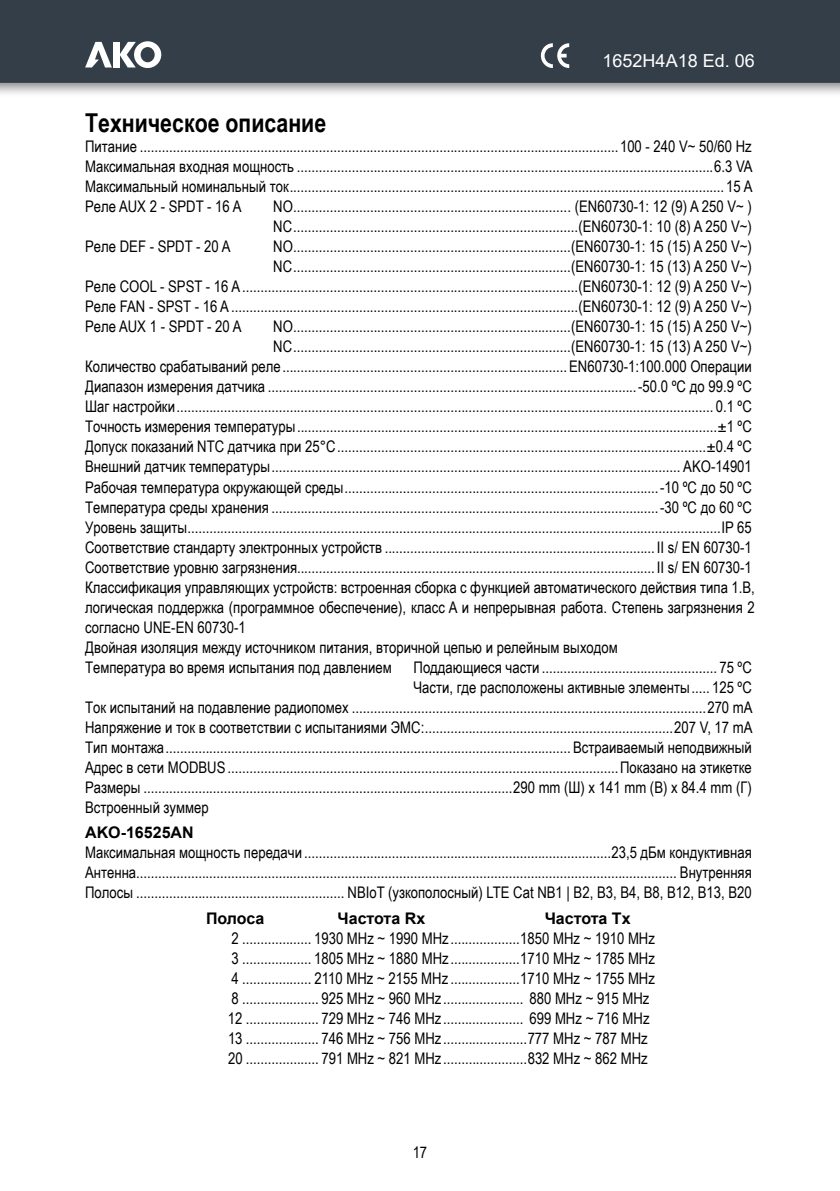
<style>
.page{position:relative;width:840px;height:1191px;background:#fff}
.page>*{position:absolute;margin:0;border:0;box-sizing:border-box;transform-origin:0 0}
.t1{font:700 26px "Arial Narrow";color:#000}
.t2{font:18px "Arial";color:#fff}
.t3{font:16px/20px "Arial Narrow";color:#000;text-align:justify}
.t4{font:700 16px "Arial";color:#000}
</style>
<div class="page">
<div style="left:0;top:0;width:839px;height:98px;background:#000;opacity:.48"></div>
<div style="left:0;top:0;width:839px;height:83px;background:#343e48"></div>
<svg style="left:540px;top:43px;width:29px;height:25px"></svg>
<svg style="left:85px;top:42px;width:27px;height:25px"></svg>
<div style="left:113px;top:42px;width:7px;height:25px;background:#fff"></div>
<svg style="left:119px;top:41px;width:42px;height:27px"></svg>
<p class="t2" style="left:602px;top:49px;width:154px">1652H4A18 Ed. 06</p>
<h1 class="t1" style="left:85px;top:103px;width:242px">Техническое описание</h1>
<p class="t3" style="left:85px;top:136px;width:668px">Питание ...................................................................................................................................100 - 240 V~ 50/60 Hz Максимальная входная мощность ..................................................................................................................6.3 VA Максимальный номинальный ток....................................................................................................................... 15 A Реле AUX 2 - SPDT - 16 A</p>
<p class="t3" style="left:273px;top:196px;width:480px">NO............................................................................ (EN60730-1: 12 (9) A 250 V~ )<br>NC..............................................................................(EN60730-1: 10 (8) A 250 V~)</p>
<p class="t3" style="left:85px;top:236px;width:147px">Реле DEF - SPDT - 20 A</p>
<p class="t3" style="left:273px;top:236px;width:480px">NO............................................................................(EN60730-1: 15 (15) A 250 V~)</p>
<p class="t3" style="left:273px;top:256px;width:480px">NC............................................................................(EN60730-1: 15 (13) A 250 V~)</p>
<p class="t3" style="left:85px;top:276px;width:668px">Реле COOL - SPST - 16 A............................................................................................(EN60730-1: 12 (9) A 250 V~)</p>
<p class="t3" style="left:85px;top:296px;width:668px">Реле FAN - SPST - 16 A...............................................................................................(EN60730-1: 12 (9) A 250 V~)</p>
<p class="t3" style="left:85px;top:316px;width:158px">Реле AUX 1 - SPDT - 20 A</p>
<p class="t3" style="left:273px;top:316px;width:480px">NO............................................................................(EN60730-1: 15 (15) A 250 V~)</p>
<p class="t3" style="left:273px;top:336px;width:480px">NC............................................................................(EN60730-1: 15 (13) A 250 V~)</p>
<p class="t3" style="left:85px;top:356px;width:667px">Количество срабатываний реле..............................................................................EN60730-1:100.000 Операции</p>
<p class="t3" style="left:85px;top:376px;width:668px">Диапазон измерения датчика .....................................................................................................-50.0 ºC дo 99.9 ºC</p>
<p class="t3" style="left:85px;top:396px;width:668px">Шаг настройки................................................................................................................................................... 0.1 ºC</p>
<p class="t3" style="left:85px;top:416px;width:668px">Точность измерения температуры...................................................................................................................±1 ºC</p>
<p class="t3" style="left:85px;top:436px;width:668px">Допуск показаний NTC датчика при 25°C.....................................................................................................±0.4 ºC</p>
<p class="t3" style="left:85px;top:456px;width:668px">Внешний датчик температуры................................................................................................................ AKO-14901</p>
<p class="t3" style="left:85px;top:476px;width:668px">Рабочая температура окружающей среды......................................................................................-10 ºC дo 50 ºC</p>
<p class="t3" style="left:85px;top:496px;width:668px">Температура среды хранения ..........................................................................................................-30 ºC дo 60 ºC</p>
<p class="t3" style="left:85px;top:516px;width:667px">Уровень защиты..................................................................................................................................................IP 65</p>
<p class="t3" style="left:85px;top:536px;width:667px">Соответствие стандарту электронных устройств .......................................................................... II s/ EN 60730-1</p>
<p class="t3" style="left:85px;top:556px;width:668px">Соответствие уровню загрязнения.................................................................................................. II s/ EN 60730-1</p>
<p class="t3" style="left:85px;top:576px;width:670px">Классификация управляющих устройств: встроенная сборка с функцией автоматического действия типа 1.B,</p>
<p class="t3" style="left:85px;top:596px;width:670px">логическая поддержка (программное обеспечение), класс A и непрерывная работа. Степень загрязнения 2</p>
<p class="t3" style="left:85px;top:616px;width:162px">согласно UNE-EN 60730-1</p>
<p class="t3" style="left:85px;top:636px;width:534px">Двойная изоляция между источником питания, вторичной цепью и релейным выходом</p>
<p class="t3" style="left:85px;top:656px;width:308px">Температура во время испытания под давлением</p>
<p class="t3" style="left:413px;top:656px;width:339px">Поддающиеся части ................................................ 75 ºC</p>
<p class="t3" style="left:413px;top:676px;width:340px">Части, где расположены активные элементы..... 125 ºC</p>
<p class="t3" style="left:85px;top:696px;width:668px">Ток испытаний на подавление радиопомех .................................................................................................270 mA</p>
<p class="t3" style="left:85px;top:716px;width:668px">Напряжение и ток в соответствии с испытаниями ЭМС:....................................................................207 V, 17 mA</p>
<p class="t3" style="left:85px;top:736px;width:667px">Тип монтажа............................................................................................................... Встраиваемый неподвижный</p>
<p class="t3" style="left:85px;top:756px;width:667px">Адрес в сети MODBUS...........................................................................................................Показано на этикетке</p>
<p class="t3" style="left:85px;top:776px;width:667px">Размеры .....................................................................................................290 mm (Ш) x 141 mm (В) x 84.4 mm (Г)</p>
<p class="t3" style="left:85px;top:796px;width:125px">Встроенный зуммер</p>
<p class="t4" style="left:85px;top:821px;width:110px">AKO-16525AN</p>
<p class="t3" style="left:85px;top:842px;width:668px">Максимальная мощность передачи ....................................................................................23,5 дБм кондуктивная Антенна.................................................................................................................................................... Внутренняя Полосы ......................................................... NBIoT (узкополосный) LTE Cat NB1 | B2, B3, B4, B8, B12, B13, B20</p>
<p class="t4" style="left:206px;top:907px;width:60px">Полоса</p>
<p class="t4" style="left:337px;top:907px;width:89px">Частота Rx</p>
<p class="t4" style="left:544px;top:907px;width:87px">Частота Tx</p>
<p class="t3" style="left:228px;top:927px;width:428px;text-align:left">2 ................... 1930 MHz ~ 1990 MHz...................1850 MHz ~ 1910 MHz 3 ................... 1805 MHz ~ 1880 MHz...................1710 MHz ~ 1785 MHz 4 ................... 2110 MHz ~ 2155 MHz ...................1710 MHz ~ 1755 MHz 8 ..................... 925 MHz ~ 960 MHz...................... 880 MHz ~ 915 MHz 12 .................... 729 MHz ~ 746 MHz...................... 699 MHz ~ 716 MHz 13 .................... 746 MHz ~ 756 MHz.......................777 MHz ~ 787 MHz 20 .................... 791 MHz ~ 821 MHz.......................832 MHz ~ 862 MHz</p>
<p class="t3" style="left:412px;top:1141px;width:16px">17</p>
</div>
